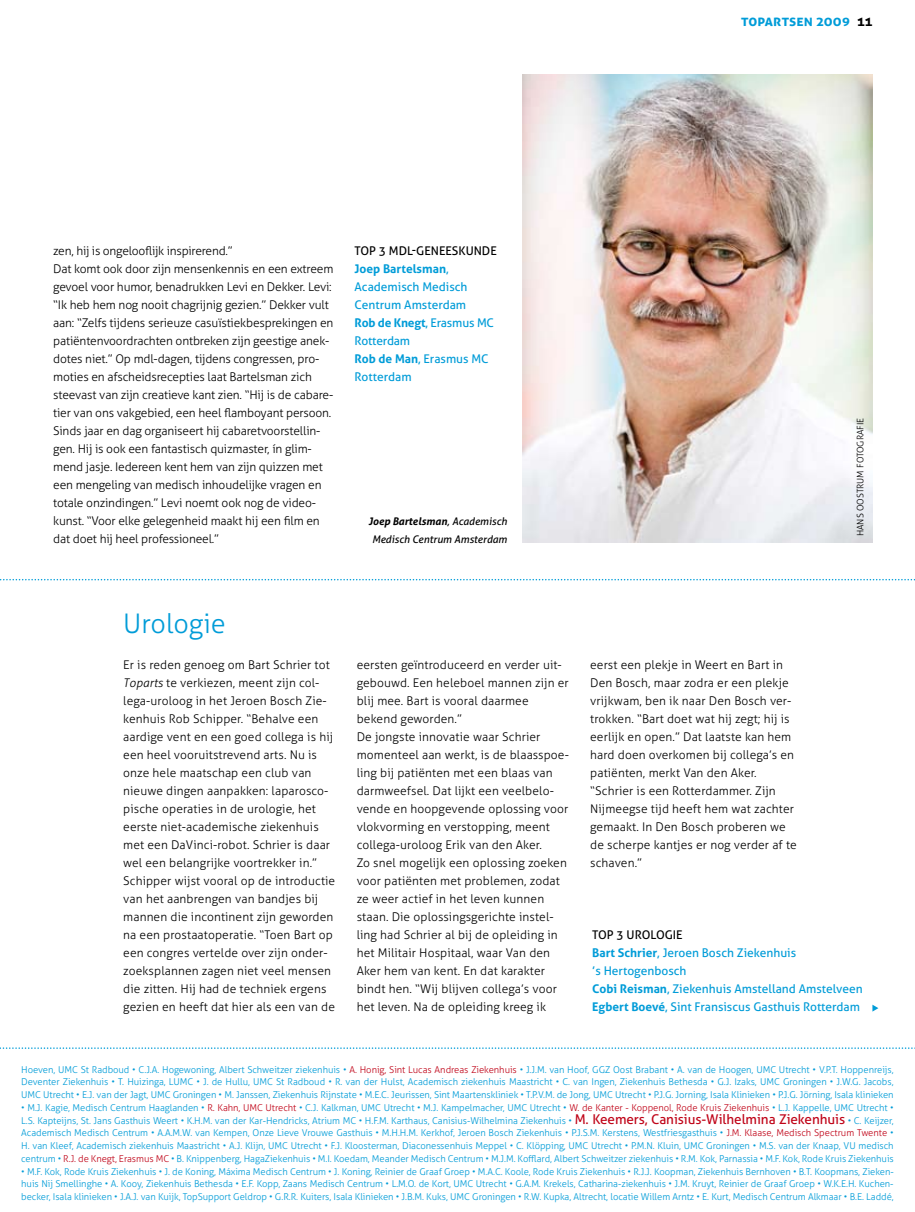
<style>
.page{position:relative;width:915px;height:1212px;background:#fff}
.page>*{position:absolute;margin:0;border:0;box-sizing:border-box;transform-origin:0 0}
.t1{font:300 27px "Aller";color:#009cd8}
.t2{font:700 15px "Aller";letter-spacing:.01em;color:#009cd8}
.t3{font:300 12px/18px "Aller";letter-spacing:.01em;color:#000}
.t4{font:300 12px/18px "Aller";letter-spacing:-.015em;color:#000}
.t5{font:12px/18px "Aller";color:#009cd8}
.t6{font:italic 10.5px/18px "Aller";color:#000;text-align:center}
.t7{font:300 9.45px/12.8px "Aller";letter-spacing:-.005em;color:#009cd8;text-align:justify}
.t8{font:300 9px "Aller";color:#000}
.s1{color:#000}
.s2{font-weight:700}
.s3{font-style:italic}
.s4{color:#c00418}
.s5{font-weight:400;font-size:13.5px;color:#c00418}
</style>
<div class="page">
<img style="left:522px;top:74px;width:350px;height:469px">
<svg style="left:0;top:579px;width:915px;height:1px"></svg>
<svg style="left:0;top:1047px;width:915px;height:2px"></svg>
<svg style="left:872px;top:1005px;width:6px;height:6px"></svg>
<p class="t4" style="left:53px;top:241px;width:281px">zen, hij is ongelooflijk inspirerend.”<br>Dat komt ook door zijn mensenkennis en een extreem gevoel voor humor, benadrukken Levi en Dekker. Levi: “Ik heb hem nog nooit chagrijnig gezien.” Dekker vult aan: “Zelfs tijdens serieuze casuïstiekbesprekingen en patiëntenvoordrachten ontbreken zijn geestige anek&shy;dotes niet.” Op mdl-dagen, tijdens congressen, pro&shy;moties en afscheidsrecepties laat Bartelsman zich steevast van zijn creatieve kant zien. “Hij is de cabare&shy;tier van ons vakgebied, een heel flamboyant persoon.<br>Sinds jaar en dag organiseert hij cabaretvoorstellin&shy;gen. Hij is ook een fantastisch quizmaster, ín glim&shy;mend jasje. Iedereen kent hem van zijn quizzen met een mengeling van medisch inhoudelijke vragen en totale onzindingen.” Levi noemt ook nog de video&shy;kunst. “Voor elke gelegenheid maakt hij een film en dat doet hij heel professioneel.”</p>
<p class="t5" style="left:354px;top:241px;width:144px"><span class="s1">Top 3 Mdl-geneeskunde<br></span><span class="s2">Joep Bartelsman</span>,<br>Academisch Medisch<br>Centrum Amsterdam<br><span class="s2">Rob de Knegt</span>, Erasmus MC<br>Rotterdam<br><span class="s2">Rob de Man</span>, Erasmus MC<br>Rotterdam</p>
<p class="t6" style="left:368px;top:512px;width:140px"><span class="s2">Joep Bartelsman</span>, Academisch<br>Medisch Centrum Amsterdam</p>
<h2 class="t2" style="left:741px;top:11px;width:133px">Topartsen 2009 <span class="s1">11</span></h2>
<p class="t8" style="left:854px;top:536px;width:118px;rotate:-90deg">hansoostrumfotografie</p>
<h1 class="t1" style="left:123px;top:607px;width:104px">Urologie</h1>
<p class="t3" style="left:123px;top:656px;width:213px">Er is reden genoeg om Bart Schrier tot <span class="s3">Toparts</span> te verkiezen, meent zijn col&shy;lega-uroloog in het Jeroen Bosch Zie&shy;kenhuis Rob Schipper. “Behalve een aardige vent en een goed collega is hij een heel vooruitstrevend arts. Nu is onze hele maatschap een club van nieuwe dingen aanpakken: laparosco&shy;pische operaties in de urologie, het eerste niet-academische ziekenhuis met een DaVinci-robot. Schrier is daar wel een belangrijke voortrekker in.” Schipper wijst vooral op de introductie van het aanbrengen van bandjes bij mannen die incontinent zijn geworden na een prostaatoperatie. “Toen Bart op een congres vertelde over zijn onder&shy;zoeksplannen zagen niet veel mensen die zitten. Hij had de techniek ergens gezien en heeft dat hier als een van de</p>
<p class="t3" style="left:356px;top:656px;width:214px">eersten geïntroduceerd en verder uit&shy;gebouwd. Een heleboel mannen zijn er blij mee. Bart is vooral daarmee bekend geworden.”<br>De jongste innovatie waar Schrier momenteel aan werkt, is de blaasspoe&shy;ling bij patiënten met een blaas van darmweefsel. Dat lijkt een veelbelo&shy;vende en hoopgevende oplossing voor vlokvorming en verstopping, meent collega-uroloog Erik van den Aker.<br>Zo snel mogelijk een oplossing zoeken voor patiënten met problemen, zodat ze weer actief in het leven kunnen staan. Die oplossingsgerichte instel&shy;ling had Schrier al bij de opleiding in het Militair Hospitaal, waar Van den Aker hem van kent. En dat karakter bindt hen. “Wij blijven collega’s voor het leven. Na de opleiding kreeg ik</p>
<p class="t3" style="left:590px;top:656px;width:208px">eerst een plekje in Weert en Bart in Den Bosch, maar zodra er een plekje vrijkwam, ben ik naar Den Bosch ver&shy;trokken. “Bart doet wat hij zegt; hij is eerlijk en open.” Dat laatste kan hem hard doen overkomen bij collega’s en patiënten, merkt Van den Aker. “Schrier is een Rotterdammer. Zijn Nijmeegse tijd heeft hem wat zachter gemaakt. In Den Bosch proberen we de scherpe kantjes er nog verder af te schaven.”</p>
<p class="t5" style="left:592px;top:926px;width:272px"><span class="s1">Top 3 urologie<br></span><span class="s2">Bart Schrier</span>, Jeroen Bosch Ziekenhuis<br>’s Hertogenbosch<br><span class="s2">Cobi Reisman</span>, Ziekenhuis Amstelland Amstelveen <span class="s2">Egbert Boevé</span>, Sint Fransiscus Gasthuis Rotterdam</p>
<p class="t7" style="left:21px;top:1063px;width:873px">Hoeven, UMC St Radboud • C.J.A. Hogewoning, Albert Schweitzer ziekenhuis • <span class="s4">A. Honig, Sint Lucas Andreas Ziekenhuis</span> • J.J.M. van Hoof, GGZ Oost Brabant • A. van de Hoogen, UMC Utrecht • V.P.T. Hoppenreijs, Deventer Ziekenhuis • T. Huizinga, LUMC • J. de Hullu, UMC St Radboud • R. van der Hulst, Academisch ziekenhuis Maastricht • C. van Ingen, Ziekenhuis Bethesda • G.J. Izaks, UMC Groningen • J.W.G. Jacobs, UMC Utrecht • E.J. van der Jagt, UMC Groningen • M. Janssen, Ziekenhuis Rijnstate • M.E.C. Jeurissen, Sint Maartenskliniek • T.P.V.M. de Jong, UMC Utrecht • P.J.G. Jorning, Isala Klinieken • P.J.G. Jörning, Isala klinieken</p>
<p class="t7" style="left:21px;top:1101px;width:873px">• M.J. Kagie, Medisch Centrum Haaglanden • <span class="s4">R. Kahn, UMC Utrecht</span> • C.J. Kalkman, UMC Utrecht • M.J. Kampelmacher, UMC Utrecht • <span class="s4">W. de Kanter - Koppenol, Rode Kruis Ziekenhuis</span> • L.J. Kappelle, UMC Utrecht • L.S. Kapteijns, St. Jans Gasthuis Weert • K.H.M. van der Kar-Hendricks, Atrium MC • H.F.M. Karthaus, Canisius-Wilhelmina Ziekenhuis • <span class="s5">M. Keemers, Canisius-Wilhelmina Ziekenhuis</span> • C. Keijzer, Academisch Medisch Centrum • A.A.M.W. van Kempen, Onze Lieve Vrouwe Gasthuis • M.H.H.M. Kerkhof, Jeroen Bosch Ziekenhuis • P.J.S.M. Kerstens, Westfriesgasthuis • <span class="s4">J.M. Klaase, Medisch Spectrum Twente</span> • H. van Kleef, Academisch ziekenhuis Maastricht • A.J. Klijn, UMC Utrecht • F.J. Kloosterman, Diaconessenhuis Meppel • C. Klöpping, UMC Utrecht • P.M.N. Kluin, UMC Groningen • M.S. van der Knaap, VU medisch centrum • <span class="s4">R.J. de Knegt, Erasmus MC</span> • B. Knippenberg, HagaZiekenhuis • M.I. Koedam, Meander Medisch Centrum • M.J.M. Kofflard, Albert Schweitzer ziekenhuis • R.M. Kok, Parnassia • M.F. Kok, Rode Kruis Ziekenhuis</p>
<p class="t7" style="left:21px;top:1165px;width:873px">• M.F. Kok, Rode Kruis Ziekenhuis • J. de Koning, Máxima Medisch Centrum • J. Koning, Reinier de Graaf Groep • M.A.C. Koole, Rode Kruis Ziekenhuis • R.J.J. Koopman, Ziekenhuis Bernhoven • B.T. Koopmans, Zieken&shy;huis Nij Smellinghe • A. Kooy, Ziekenhuis Bethesda • E.F. Kopp, Zaans Medisch Centrum • L.M.O. de Kort, UMC Utrecht • G.A.M. Krekels, Catharina-ziekenhuis • J.M. Kruyt, Reinier de Graaf Groep • W.K.E.H. Kuchen&shy;becker, Isala klinieken • J.A.J. van Kuijk, TopSupport Geldrop • G.R.R. Kuiters, Isala Klinieken • J.B.M. Kuks, UMC Groningen • R.W. Kupka, Altrecht, locatie Willem Arntz • E. Kurt, Medisch Centrum Alkmaar • B.E. Laddé,</p>
</div>
